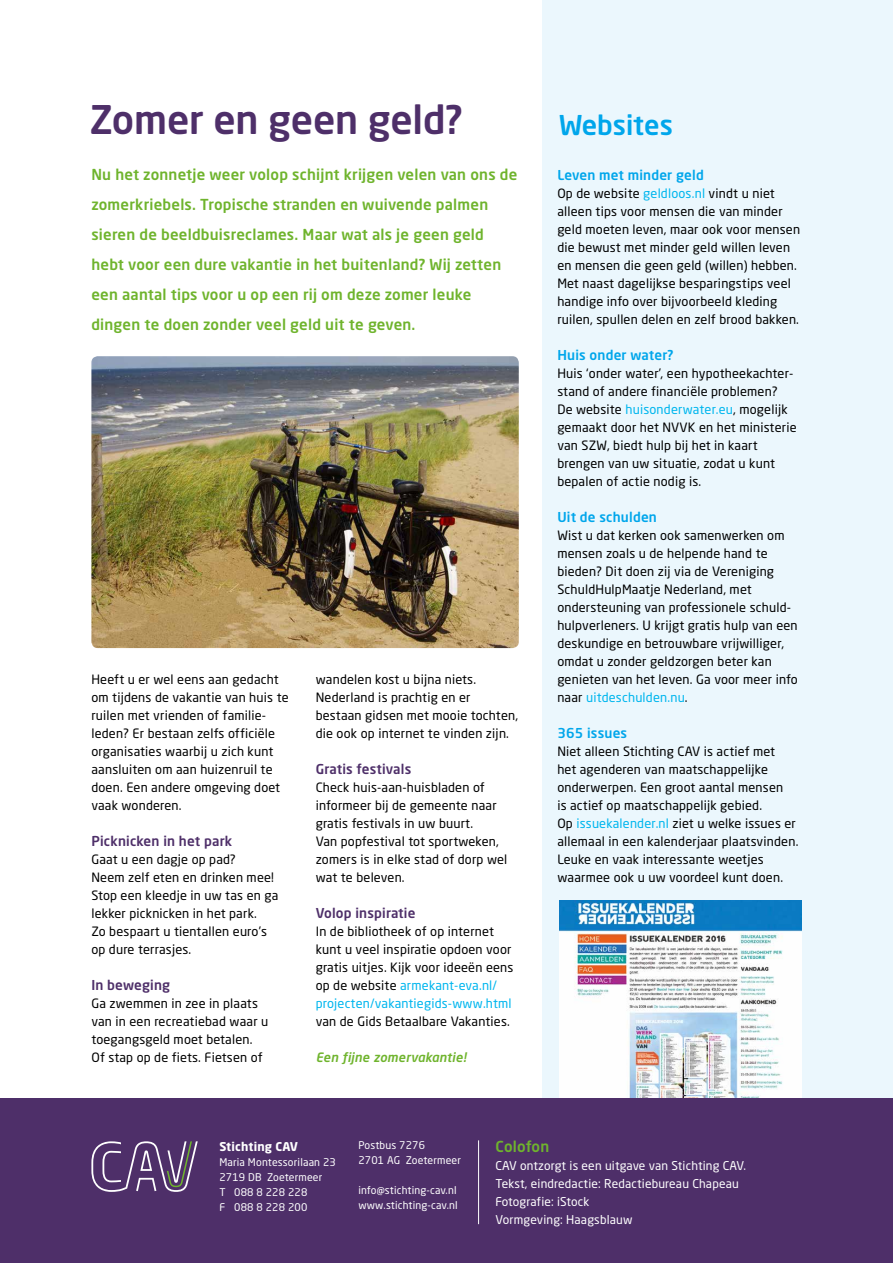
<style>
.page{position:relative;width:893px;height:1263px;background:#fff}
.page>*{position:absolute;margin:0;border:0;box-sizing:border-box;transform-origin:0 0}
.t1{font:500 39px "Neo Sans Std";letter-spacing:-.005em;color:#4e2f69}
.t2{font:500 27px "Neo Sans Std";color:#00a6eb}
.t3{font:500 15px/30px "Neo Sans Std";letter-spacing:.015em;color:#6fb42d}
.t4{font:500 13.5px "Neo Sans Std";letter-spacing:.015em;color:#4e2f69}
.t5{font:500 13.5px "Neo Sans Std";letter-spacing:.015em;color:#00a6eb}
.t6{font:12.75px/18px "Neo Sans Std";letter-spacing:.015em;color:#000}
.t7{font:italic 500 12.75px "Neo Sans Std";letter-spacing:.015em;color:#6fb42d}
.t8{font:12px/18px "Neo Sans Std";letter-spacing:.015em;color:#fff}
.t9{font:700 12px "Neo Sans Std";letter-spacing:.015em;color:#fff}
.t10{font:10.5px/15px "Neo Sans Std";letter-spacing:.015em;color:#fff}
.s1{color:#00b6ee}
</style>
<div class="page">
<div style="left:542px;top:0;width:351px;height:1098px;background:#ebf7fd"></div>
<img style="left:559px;top:900px;width:242px;height:198px">
<div style="left:0;top:1098px;width:893px;height:165px;background:#4e2f69"></div>
<svg style="left:91px;top:1141px;width:107px;height:51px"></svg>
<hr style="left:478px;top:1140px;width:1px;height:84px;background:#fff">
<img style="left:91px;top:356px;width:428px;height:292px">
<h1 class="t1" style="left:90px;top:95px;width:374px">Zomer en geen geld?</h1>
<p class="t3" style="left:91px;top:159px;width:427px">Nu het zonnetje weer volop schijnt krijgen velen van ons de zomerkriebels. Tropische stranden en wuivende palmen sieren de beeldbuisreclames. Maar wat als je geen geld hebt voor een dure vakantie in het buitenland? Wij zetten een aantal tips voor u op een rij om deze zomer leuke dingen te doen zonder veel geld uit te geven.</p>
<p class="t6" style="left:91px;top:670px;width:199px">Heeft u er wel eens aan gedacht om tijdens de vakantie van huis te ruilen met vrienden of familie&shy;leden? Er bestaan zelfs officiële organisaties waarbij u zich kunt aansluiten om aan huizenruil te doen. Een andere omgeving doet vaak wonderen.</p>
<p class="t4" style="left:91px;top:833px;width:142px">Picknicken in het park</p>
<p class="t6" style="left:91px;top:850px;width:188px">Gaat u een dagje op pad?<br>Neem zelf eten en drinken mee!<br>Stop een kleedje in uw tas en ga lekker picknicken in het park.<br>Zo bespaart u tientallen euro’s op dure terrasjes.</p>
<p class="t4" style="left:91px;top:977px;width:80px">In beweging</p>
<p class="t6" style="left:91px;top:994px;width:178px">Ga zwemmen in zee in plaats van in een recreatiebad waar u toegangsgeld moet betalen.<br>Of stap op de fiets. Fietsen of</p>
<p class="t6" style="left:316px;top:670px;width:204px">wandelen kost u bijna niets.<br>Nederland is prachtig en er bestaan gidsen met mooie tochten, die ook op internet te vinden zijn.</p>
<p class="t4" style="left:316px;top:761px;width:97px">Gratis festivals</p>
<p class="t6" style="left:316px;top:778px;width:193px">Check huis-aan-huisbladen of informeer bij de gemeente naar gratis festivals in uw buurt.<br>Van popfestival tot sportweken, zomers is in elke stad of dorp wel wat te beleven.</p>
<p class="t4" style="left:316px;top:905px;width:101px">Volop inspiratie</p>
<p class="t6" style="left:316px;top:922px;width:199px">In de bibliotheek of op internet kunt u veel inspiratie opdoen voor gratis uitjes. Kijk voor ideeën eens op de website <span class="s1">armekant-eva.nl/ projecten/vakantiegids-www.html</span></p>
<p class="t6" style="left:316px;top:1012px;width:196px">van de Gids Betaalbare Vakanties.</p>
<p class="t7" style="left:316px;top:1049px;width:152px">Een fijne zomervakantie!</p>
<h2 class="t2" style="left:559px;top:108px;width:115px">Websites</h2>
<p class="t5" style="left:557px;top:167px;width:148px">Leven met minder geld</p>
<p class="t6" style="left:557px;top:184px;width:244px">Op de website <span class="s1">geldloos.nl</span> vindt u niet alleen tips voor mensen die van minder geld moeten leven, maar ook voor mensen die bewust met minder geld willen leven en mensen die geen geld (willen) hebben.<br>Met naast dagelijkse besparingstips veel handige info over bijvoorbeeld kleding ruilen, spullen delen en zelf brood bakken.</p>
<p class="t5" style="left:557px;top:347px;width:118px">Huis onder water?</p>
<p class="t6" style="left:557px;top:364px;width:241px">Huis ‘onder water’, een hypotheekachter&shy;stand of andere financiële problemen?<br>De website <span class="s1">huisonderwater.eu</span>, mogelijk gemaakt door het NVVK en het ministerie van SZW, biedt hulp bij het in kaart brengen van uw situatie, zodat u kunt bepalen of actie nodig is.</p>
<p class="t5" style="left:557px;top:509px;width:101px">Uit de schulden</p>
<p class="t6" style="left:557px;top:526px;width:242px">Wist u dat kerken ook samenwerken om mensen zoals u de helpende hand te bieden? Dit doen zij via de Vereniging SchuldHulpMaatje Nederland, met ondersteuning van professionele schuld&shy;hulpverleners. U krijgt gratis hulp van een deskundige en betrouwbare vrijwilliger, omdat u zonder geldzorgen beter kan genieten van het leven. Ga voor meer info naar <span class="s1">uitdeschulden.nu</span>.</p>
<p class="t5" style="left:557px;top:725px;width:71px">365 issues</p>
<p class="t6" style="left:557px;top:742px;width:243px">Niet alleen Stichting CAV is actief met<br>het agenderen van maatschappelijke onderwerpen. Een groot aantal mensen<br>is actief op maatschappelijk gebied.<br>Op <span class="s1">issuekalender.nl</span> ziet u welke issues er allemaal in een kalenderjaar plaatsvinden.<br>Leuke en vaak interessante weetjes waarmee ook u uw voordeel kunt doen.</p>
<p class="t9" style="left:219px;top:1138px;width:80px">Stichting CAV</p>
<p class="t10" style="left:219px;top:1154px;width:118px">Maria Montessorilaan 23<br>2719 DB Zoetermeer<br>T 088 8 228 228<br>F 088 8 228 200</p>
<p class="t10" style="left:358px;top:1138px;width:104px">Postbus 7276<br>2701 AG Zoetermeer</p>
<p class="t10" style="left:358px;top:1183px;width:101px">info@stichting-cav.nl www.stichting-cav.nl</p>
<p class="t3" style="left:495px;top:1131px;width:55px">Colofon</p>
<p class="t8" style="left:495px;top:1156px;width:252px">CAV ontzorgt is een uitgave van Stichting CAV.<br>Tekst, eindredactie: Redactiebureau Chapeau Fotografie: iStock<br>Vormgeving: Haagsblauw</p>
</div>
